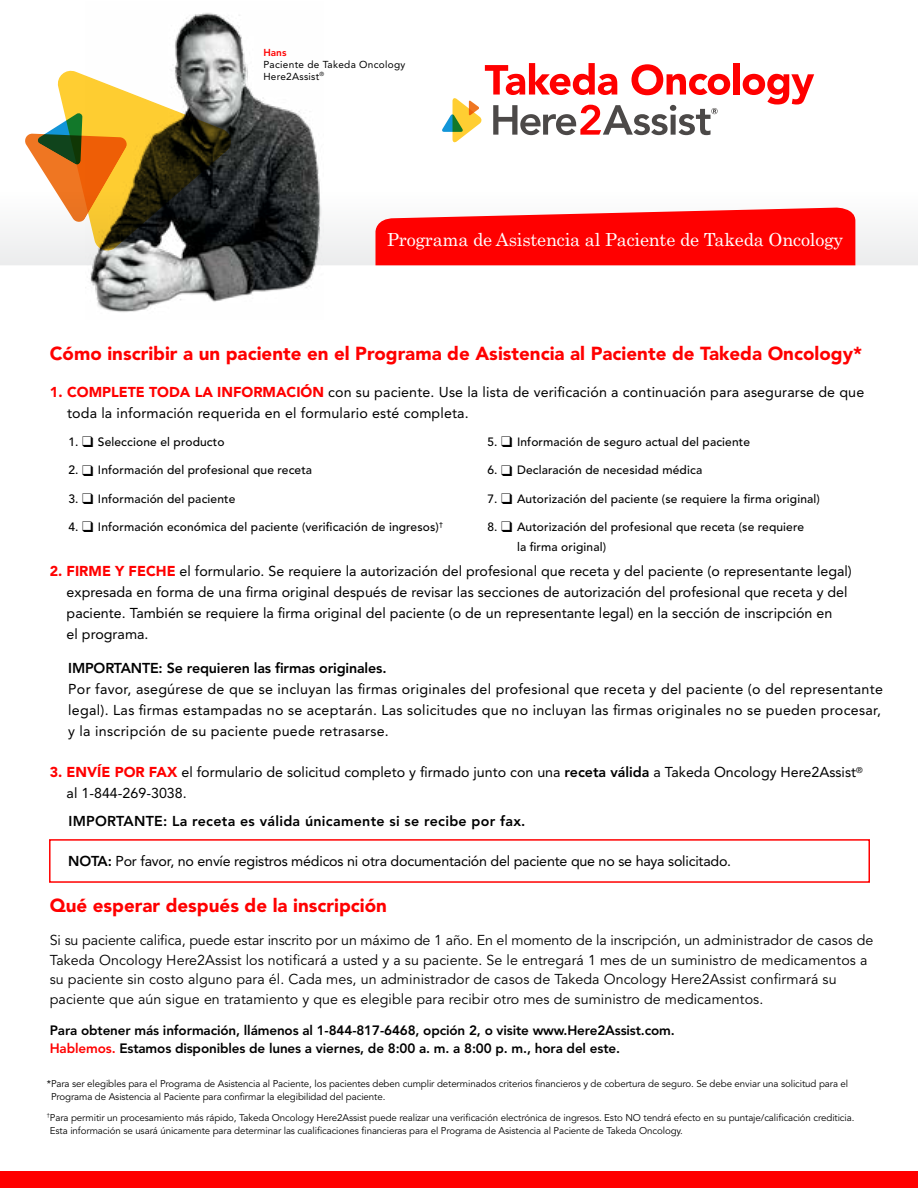
<style>
.page{position:relative;width:918px;height:1188px;background:#fff}
.page>*{position:absolute;margin:0;border:0;box-sizing:border-box;transform-origin:0 0}
.t1{font:900 18.75px "Avenir LT Std";color:#f00}
.t2{font:18px "Century Schoolbook Std";letter-spacing:-.01em;color:#fff}
.t3{font:14.25px/21px "Avenir LT Std";color:#000}
.t4{font:14.25px/19.5px "Avenir LT Std";letter-spacing:.005em;color:#000}
.t5{font:14.25px/21px "Avenir LT Std";letter-spacing:.02em;color:#000}
.t6{font:800 14.25px "Avenir LT Std";letter-spacing:.02em;color:#000}
.t7{font:800 14.25px "Avenir LT Std";letter-spacing:-.01em;color:#000}
.t8{font:800 13.5px/18px "Avenir LT Std";letter-spacing:-.01em;color:#000}
.t9{font:500 12px/19.5px "Avenir LT Std";letter-spacing:.01em;color:#000}
.t10{font:10.05px/12px "Avenir LT Std";letter-spacing:.025em;color:#000}
.t11{font:800 10.05px "Avenir LT Std";color:#f00}
.t12{font:9.75px/13.5px "Avenir LT Std";letter-spacing:-.01em;color:#000}
.s1{font-weight:900;color:#f00}
.s2{font-weight:800}
.s3{color:#f00}
</style>
<div class="page">
<div style="left:323px;top:207px;width:595px;height:58px;background:#f3f4f4"></div>
<svg style="left:375px;top:208px;width:480px;height:57px;background:#fe1717"></svg>
<div style="left:0;top:1171px;width:918px;height:17px;background:#f00"></div>
<div style="left:49px;top:839px;width:821px;height:44px;border:2px solid #f00"></div>
<img style="left:90px;top:13px;width:233px;height:299px">
<svg style="left:0;top:68px;width:234px;height:197px"></svg>
<div style="left:733px;top:63px;width:7px;height:32px;background:#f00"></div>
<svg style="left:743px;top:74px;width:71px;height:31px"></svg>
<svg style="left:442px;top:63px;width:288px;height:79px"></svg>
<p class="t11" style="left:263px;top:46px;width:25px">Hans</p>
<p class="t10" style="left:263px;top:58px;width:143px">Paciente de Takeda Oncology<br>Here2Assist<sup>®</sup></p>
<p class="t2" style="left:387px;top:228px;width:458px">Programa de Asistencia al Paciente de Takeda Oncology</p>
<h1 class="t1" style="left:50px;top:342px;width:814px">Cómo inscribir a un paciente en el Programa de Asistencia al Paciente de Takeda Oncology*</h1>
<p class="t3" style="left:67px;top:381px;width:799px;text-indent:-17px"><span class="s1">1. COMPLETE TODA LA INFORMACIÓN</span> con su paciente. Use la lista de verificación a continuación para asegurarse de que toda la información requerida en el formulario esté completa.</p>
<p class="t9" style="left:68px;top:432px;width:158px">1. ❑ Seleccione el producto</p>
<p class="t9" style="left:68px;top:461px;width:245px">2. ❑ Información del profesional que receta</p>
<p class="t9" style="left:68px;top:489px;width:169px">3. ❑ Información del paciente</p>
<p class="t9" style="left:68px;top:518px;width:376px">4. ❑ Información económica del paciente (verificación de ingresos)<sup>†</sup></p>
<p class="t9" style="left:487px;top:432px;width:264px">5. ❑ Información de seguro actual del paciente</p>
<p class="t9" style="left:487px;top:461px;width:216px">6. ❑ Declaración de necesidad médica</p>
<p class="t9" style="left:487px;top:489px;width:334px">7. ❑ Autorización del paciente (se requiere la firma original)</p>
<p class="t9" style="left:517px;top:518px;width:289px;text-indent:-30px">8. ❑ Autorización del profesional que receta (se requiere la firma original)</p>
<p class="t3" style="left:67px;top:560px;width:787px;text-indent:-17px"><span class="s1">2. FIRME Y FECHE</span> el formulario. Se requiere la autorización del profesional que receta y del paciente (o representante legal) expresada en forma de una firma original después de revisar las secciones de autorización del profesional que receta y del paciente. También se requiere la firma original del paciente (o de un representante legal) en la sección de inscripción en<br>el programa.</p>
<p class="t7" style="left:68px;top:660px;width:320px">IMPORTANTE: Se requieren las firmas originales.</p>
<p class="t5" style="left:68px;top:679px;width:816px">Por favor, asegúrese de que se incluyan las firmas originales del profesional que receta y del paciente (o del representante legal). Las firmas estampadas no se aceptarán. Las solicitudes que no incluyan las firmas originales no se pueden procesar, y la inscripción de su paciente puede retrasarse.</p>
<p class="t3" style="left:67px;top:762px;width:798px;text-indent:-17px"><span class="s1">3. ENVÍE POR FAX</span> el formulario de solicitud completo y firmado junto con una <span class="s2">receta válida</span> a Takeda Oncology Here2Assist<sup>® </sup>al 1-844-269-3038.</p>
<p class="t6" style="left:68px;top:813px;width:459px">IMPORTANTE: La receta es válida únicamente si se recibe por fax.</p>
<p class="t3" style="left:68px;top:851px;width:665px"><span class="s2">NOTA:</span> Por favor, no envíe registros médicos ni otra documentación del paciente que no se haya solicitado.</p>
<h1 class="t1" style="left:50px;top:894px;width:339px">Qué esperar después de la inscripción</h1>
<p class="t4" style="left:50px;top:931px;width:825px">Si su paciente califica, puede estar inscrito por un máximo de 1 año. En el momento de la inscripción, un administrador de casos de Takeda Oncology Here2Assist los notificará a usted y a su paciente. Se le entregará 1 mes de un suministro de medicamentos a su paciente sin costo alguno para él. Cada mes, un administrador de casos de Takeda Oncology Here2Assist confirmará su paciente que aún sigue en tratamiento y que es elegible para recibir otro mes de suministro de medicamentos.</p>
<p class="t8" style="left:50px;top:1022px;width:627px">Para obtener más información, llámenos al 1-844-817-6468, opción 2, o visite www.Here2Assist.com.<br><span class="s3">Hablemos.</span> Estamos disponibles de lunes a viernes, de 8:00 a. m. a 8:00 p. m., hora del este.</p>
<p class="t12" style="left:51px;top:1077px;width:799px;text-indent:-4px">*Para ser elegibles para el Programa de Asistencia al Paciente, los pacientes deben cumplir determinados criterios financieros y de cobertura de seguro. Se debe enviar una solicitud para el<br>Programa de Asistencia al Paciente para confirmar la elegibilidad del paciente.</p>
<p class="t12" style="left:50px;top:1111px;width:806px;text-indent:-3px"><sup>†</sup>Para permitir un procesamiento más rápido, Takeda Oncology Here2Assist puede realizar una verificación electrónica de ingresos. Esto NO tendrá efecto en su puntaje/calificación crediticia.<br>Esta información se usará únicamente para determinar las cualificaciones financieras para el Programa de Asistencia al Paciente de Takeda Oncology.</p>
</div>
